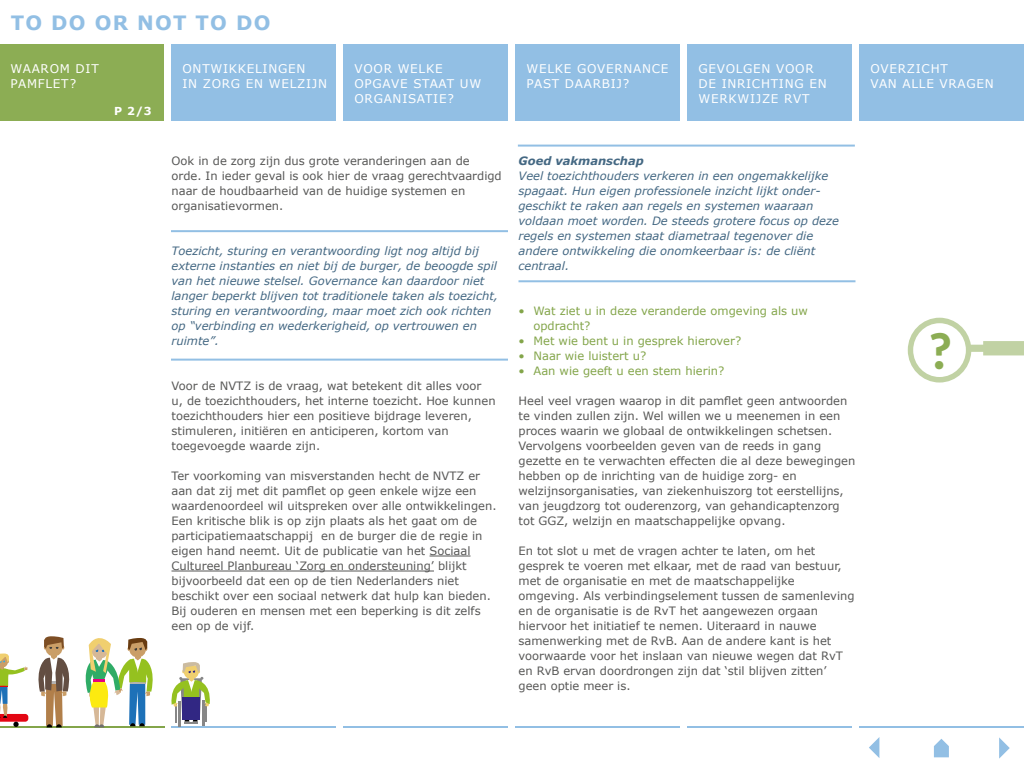
<style>
.page{position:relative;width:1024px;height:768px;background:#fff}
.page>*{position:absolute;margin:0;border:0;box-sizing:border-box;transform-origin:0 0}
.t1{font:700 50px "Office San";color:#8cad54}
.t2{font:700 19.7px "Verdana";letter-spacing:.06em;color:#92bfe4}
.t3{font:12px/15px "Verdana";letter-spacing:.06em;color:#fff}
.t4{font:11.5px/15px "Verdana";color:#575756}
.t5{font:italic 11.5px/15px "Verdana";color:#446883}
.t6{font:11.5px/15px "Verdana";color:#83a54a}
.t7{font:italic 700 11.5px "Verdana";color:#446883}
.t8{font:700 11px "Verdana";color:#fff}
</style>
<div class="page">
<svg style="left:869px;top:737px;width:10px;height:21px"></svg>
<svg style="left:999px;top:737px;width:11px;height:22px"></svg>
<svg style="left:934px;top:739px;width:15px;height:18px"></svg>
<hr style="left:430px;top:556px;width:41px;height:1px;background:#575756">
<hr style="left:172px;top:571px;width:262px;height:1px;background:#575756">
<hr style="left:0;top:726px;width:164px;height:2px;background:#83a54a">
<hr style="left:172px;top:726px;width:164px;height:2px;background:#92bfe4">
<hr style="left:344px;top:726px;width:164px;height:2px;background:#92bfe4">
<hr style="left:516px;top:726px;width:164px;height:2px;background:#92bfe4">
<hr style="left:688px;top:726px;width:164px;height:2px;background:#92bfe4">
<hr style="left:860px;top:726px;width:164px;height:2px;background:#92bfe4">
<svg style="left:0;top:653px;width:28px;height:74px"></svg>
<svg style="left:38px;top:636px;width:32px;height:91px"></svg>
<hr style="left:178px;top:701px;width:2px;height:25px;background:#878787">
<hr style="left:202px;top:701px;width:2px;height:25px;background:#878787">
<svg style="left:171px;top:662px;width:39px;height:62px"></svg>
<svg style="left:85px;top:638px;width:68px;height:89px"></svg>
<svg style="left:908px;top:318px;width:116px;height:65px"></svg>
<div style="left:171px;top:44px;width:165px;height:76px;background:#92bfe4"></div>
<div style="left:343px;top:44px;width:165px;height:76px;background:#92bfe4"></div>
<div style="left:515px;top:44px;width:165px;height:76px;background:#92bfe4"></div>
<div style="left:687px;top:44px;width:165px;height:76px;background:#92bfe4"></div>
<div style="left:859px;top:44px;width:165px;height:76px;background:#92bfe4"></div>
<div style="left:0;top:44px;width:164px;height:76px;background:#8cad54"></div>
<h2 class="t2" style="left:11px;top:10px;width:261px">TO DO OR NOT TO DO</h2>
<p class="t3" style="left:10px;top:62px;width:90px">WAAROM DIT<br>PAMFLET?</p>
<p class="t8" style="left:114px;top:104px;width:39px">P 2/3</p>
<p class="t3" style="left:182px;top:62px;width:146px">ONTWIKKELINGEN<br>IN ZORG EN WELZIJN</p>
<p class="t3" style="left:354px;top:62px;width:128px">VOOR WELKE<br>OPGAVE STAAT UW<br>ORGANISATIE?</p>
<p class="t3" style="left:526px;top:62px;width:144px">WELKE GOVERNANCE<br>PAST DAARBIJ?</p>
<p class="t3" style="left:698px;top:62px;width:130px">GEVOLGEN VOOR<br>DE INRICHTING EN<br>WERKWIJZE RVT</p>
<p class="t3" style="left:870px;top:62px;width:125px">OVERZICHT<br>VAN ALLE VRAGEN</p>
<p class="t4" style="left:172px;top:153px;width:332px">Ook in de zorg zijn dus grote veranderingen aan de orde. In ieder geval is ook hier de vraag gerechtvaardigd naar de houdbaarheid van de huidige systemen en organisatievormen.</p>
<p class="t5" style="left:172px;top:243px;width:328px">Toezicht, sturing en verantwoording ligt nog altijd bij externe instanties en niet bij de burger, de beoogde spil van het nieuwe stelsel. Governance kan daardoor niet langer beperkt blijven tot traditionele taken als toezicht, sturing en verantwoording, maar moet zich ook richten op “verbinding en wederkerigheid, op vertrouwen en ruimte”.</p>
<p class="t4" style="left:172px;top:378px;width:326px">Voor de NVTZ is de vraag, wat betekent dit alles voor u, de toezichthouders, het interne toezicht. Hoe kunnen toezichthouders hier een positieve bijdrage leveren, stimuleren, initiëren en anticiperen, kortom van toegevoegde waarde zijn.</p>
<p class="t4" style="left:172px;top:468px;width:327px">Ter voorkoming van misverstanden hecht de NVTZ er aan dat zij met dit pamflet op geen enkele wijze een waardenoordeel wil uitspreken over alle ontwikkelingen.<br>Een kritische blik is op zijn plaats als het gaat om de participatiemaatschappij en de burger die de regie in eigen hand neemt. Uit de publicatie van het Sociaal Cultureel Planbureau ‘Zorg en ondersteuning’ blijkt bijvoorbeeld dat een op de tien Nederlanders niet beschikt over een sociaal netwerk dat hulp kan bieden.<br>Bij ouderen en mensen met een beperking is dit zelfs een op de vijf.</p>
<p class="t7" style="left:519px;top:153px;width:127px">Goed vakmanschap</p>
<p class="t5" style="left:519px;top:168px;width:322px">Veel toezichthouders verkeren in een ongemakkelijke spagaat. Hun eigen professionele inzicht lijkt onder&shy;geschikt te raken aan regels en systemen waaraan voldaan moet worden. De steeds grotere focus op deze regels en systemen staat diametraal tegenover die andere ontwikkeling die onomkeerbaar is: de cliënt centraal.</p>
<p class="t6" style="left:534px;top:303px;width:276px;text-indent:-15px">• Wat ziet u in deze veranderde omgeving als uw opdracht?</p>
<p class="t6" style="left:519px;top:333px;width:224px">• Met wie bent u in gesprek hierover?</p>
<p class="t6" style="left:519px;top:348px;width:129px">• Naar wie luistert u?</p>
<p class="t6" style="left:519px;top:363px;width:207px">• Aan wie geeft u een stem hierin?</p>
<p class="t4" style="left:519px;top:393px;width:338px">Heel veel vragen waarop in dit pamflet geen antwoorden te vinden zullen zijn. Wel willen we u meenemen in een proces waarin we globaal de ontwikkelingen schetsen.<br>Vervolgens voorbeelden geven van de reeds in gang gezette en te verwachten effecten die al deze bewegingen hebben op de inrichting van de huidige zorg- en welzijnsorganisaties, van ziekenhuiszorg tot eerstellijns, van jeugdzorg tot ouderenzorg, van gehandicaptenzorg tot GGZ, welzijn en maatschappelijke opvang.</p>
<p class="t4" style="left:519px;top:543px;width:338px">En tot slot u met de vragen achter te laten, om het gesprek te voeren met elkaar, met de raad van bestuur, met de organisatie en met de maatschappelijke omgeving. Als verbindingselement tussen de samenleving en de organisatie is de RvT het aangewezen orgaan hiervoor het initiatief te nemen. Uiteraard in nauwe samenwerking met de RvB. Aan de andere kant is het voorwaarde voor het inslaan van nieuwe wegen dat RvT en RvB ervan doordrongen zijn dat ‘stil blijven zitten’ geen optie meer is.</p>
<h1 class="t1" style="left:928px;top:320px;width:26px">?</h1>
</div>
